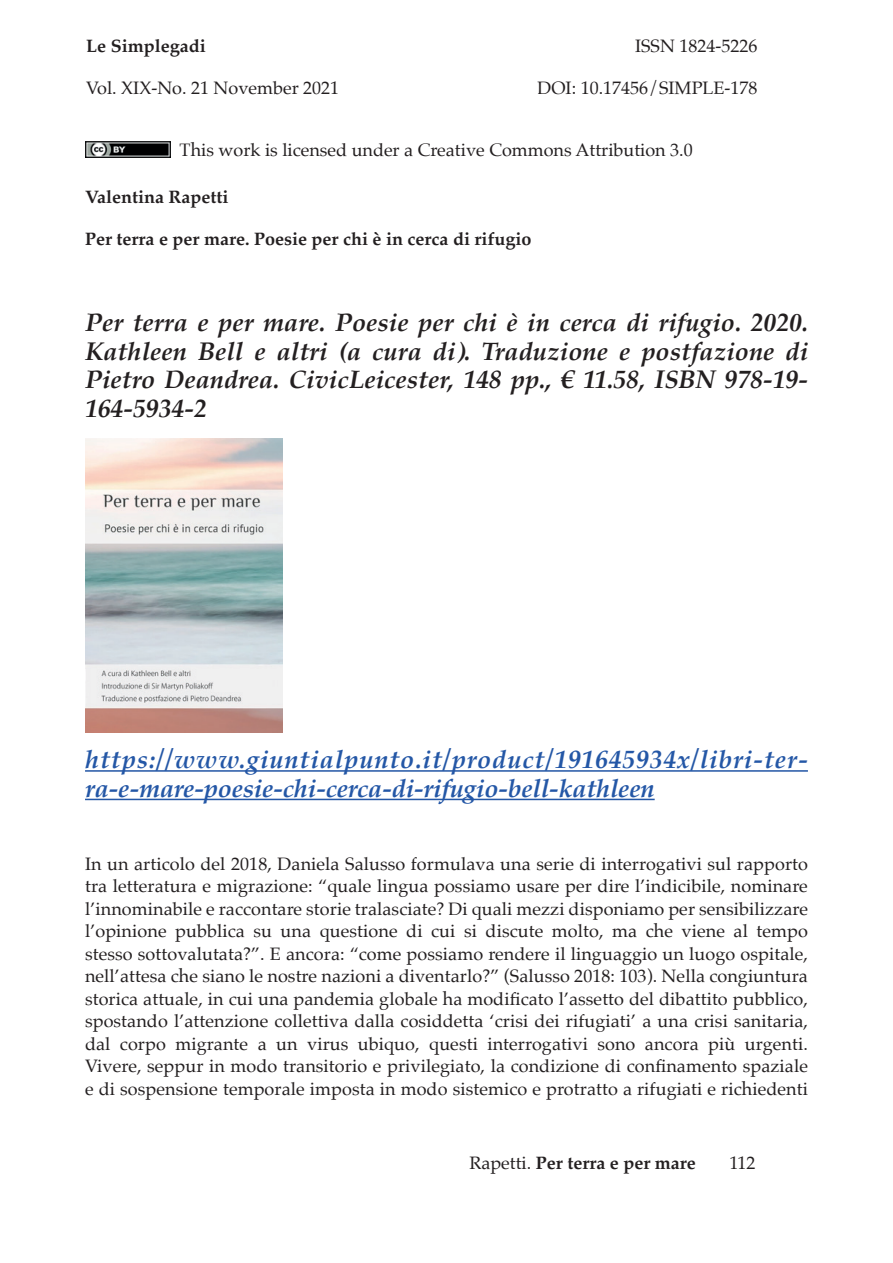
<style>
.page{position:relative;width:893px;height:1263px;background:#fff}
.page>*{position:absolute;margin:0;border:0;box-sizing:border-box;transform-origin:0 0}
.Rec{font:italic 700 25.5px/28.5px "Palatino";color:#231f20;text-align:justify}
.t1{font:italic 700 25.5px/28.5px "Palatino";letter-spacing:.035em;color:#2457a6}
.primo_paragrafo{font:18px/22.5px "Palatino";color:#231f20;text-align:justify}
.t2{font:700 18px "Palatino";color:#231f20}
.s1{font-weight:400}
</style>
<div class="page">
<img style="left:85px;top:141px;width:85px;height:16px">
<img style="left:85px;top:438px;width:198px;height:295px">
<hr style="left:85px;top:770px;width:723px;height:2px;background:#2457a6">
<hr style="left:85px;top:799px;width:570px;height:1px;background:#2457a6">
<p class="t2" style="left:86px;top:30px;width:121px">Le Simplegadi</p>
<p class="primo_paragrafo" style="left:86px;top:76px;width:255px">Vol. XIX-No. 21 November 2021</p>
<p class="primo_paragrafo" style="left:635px;top:34px;width:124px">ISSN 1824-5226</p>
<p class="primo_paragrafo" style="left:538px;top:77px;width:221px">DOI: 10.17456/SIMPLE-178</p>
<p class="primo_paragrafo" style="left:180px;top:139px;width:515px">This work is licensed under a Creative Commons Attribution 3.0</p>
<p class="t2" style="left:85px;top:181px;width:145px">Valentina Rapetti</p>
<p class="t2" style="left:85px;top:224px;width:448px">Per terra e per mare. Poesie per chi è in cerca di rifugio</p>
<p class="Rec" style="left:85px;top:308px;width:725px">Per terra e per mare. Poesie per chi è in cerca di rifugio. 2020.<br>Kathleen Bell e altri (a cura di). Traduzione e postfazione di Pietro Deandrea. CivicLeicester, 148 pp., € 11.58, ISBN 978-19- 164-5934-2</p>
<p class="t1" style="left:85px;top:745px;width:724px">https://www.giuntialpunto.it/product/191645934x/libri-ter&shy;ra-e-mare-poesie-chi-cerca-di-rifugio-bell-kathleen</p>
<p class="primo_paragrafo" style="left:85px;top:852px;width:724px">In un articolo del 2018, Daniela Salusso formulava una serie di interrogativi sul rapporto tra letteratura e migrazione: “quale lingua possiamo usare per dire l’indicibile, nominare l’innominabile e raccontare storie tralasciate? Di quali mezzi disponiamo per sensibilizzare l’opinione pubblica su una questione di cui si discute molto, ma che viene al tempo stesso sottovalutata?”. E ancora: “come possiamo rendere il linguaggio un luogo ospitale, nell’attesa che siano le nostre nazioni a diventarlo?” (Salusso 2018: 103). Nella congiuntura storica attuale, in cui una pandemia globale ha modificato l’assetto del dibattito pubblico, spostando l’attenzione collettiva dalla cosiddetta ‘crisi dei rifugiati’ a una crisi sanitaria, dal corpo migrante a un virus ubiquo, questi interrogativi sono ancora più urgenti.<br>Vivere, seppur in modo transitorio e privilegiato, la condizione di confinamento spaziale e di sospensione temporale imposta in modo sistemico e protratto a rifugiati e richiedenti</p>
<p class="t2" style="left:469px;top:1147px;width:228px"><span class="s1">Rapetti.</span> Per terra e per mare</p>
<p class="primo_paragrafo" style="left:729px;top:1151px;width:28px">112</p>
</div>
